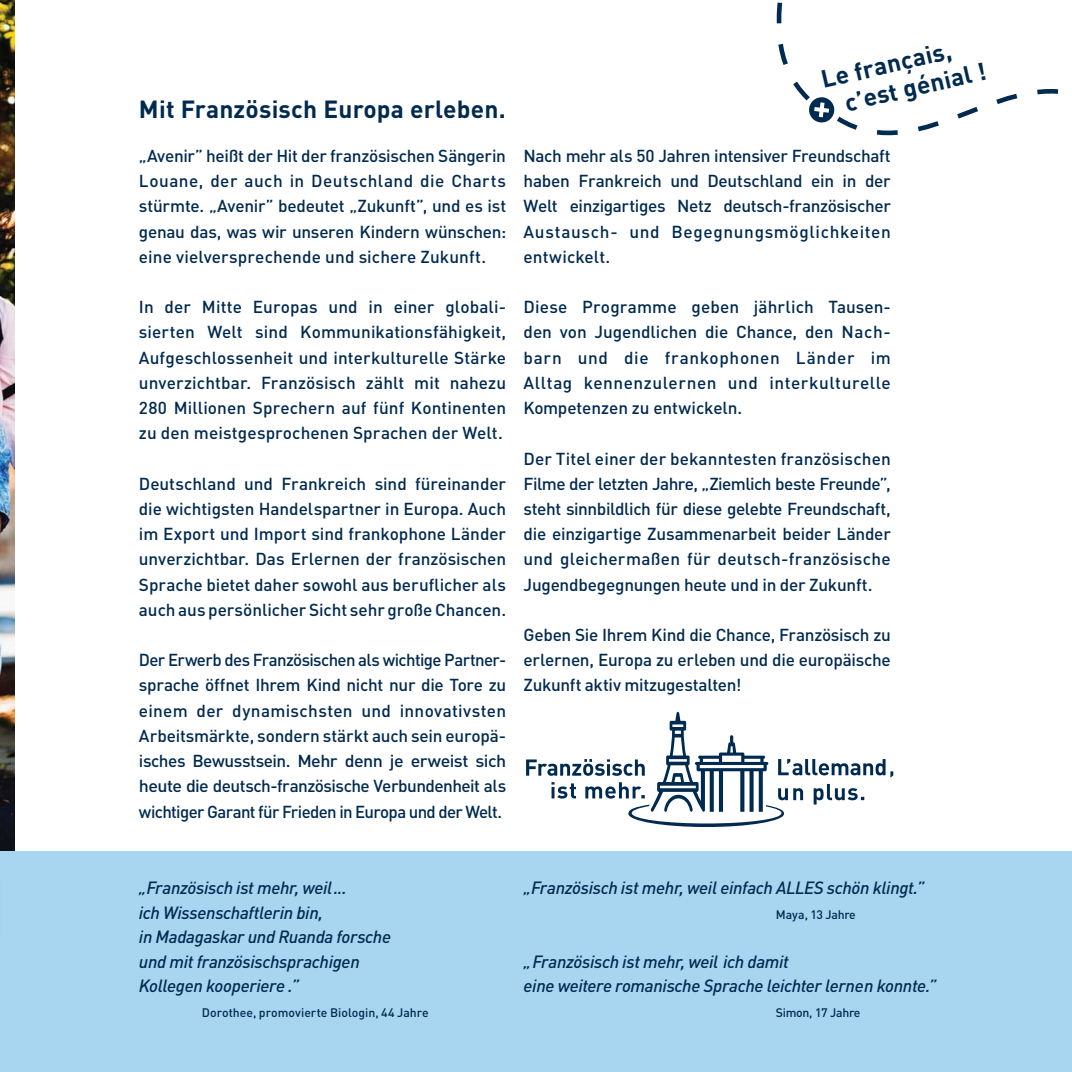
<style>
.page{position:relative;width:1072px;height:1072px;background:#fff}
.page>*{position:absolute;margin:0;border:0;box-sizing:border-box;transform-origin:0 0}
.t1{font:700 24.5px/28px "DINOT";letter-spacing:.01em;color:#002a50}
.t2{font:italic 500 17.5px/24.5px "DINOT";letter-spacing:-.02em;color:#002a50}
.t3{font:500 17.15px/25.2px "DINOT";letter-spacing:-.005em;color:#002a50;text-align:justify}
.t4{font:500 12.25px "DINOT";color:#002a50}
.t5{font:500 12.25px "DINOT";letter-spacing:-.02em;color:#002a50}
</style>
<div class="page">
<img style="left:0;top:0;width:15px;height:851px">
<div style="left:0;top:851px;width:1071px;height:220px;background:#a8d6f0"></div>
<svg style="left:526px;top:712px;width:367px;height:115px"></svg>
<svg style="left:776px;top:2px;width:283px;height:134px"></svg>
<div style="left:809px;top:97px;width:25px;height:26px;background:#002a50;border-radius:50%"></div>
<svg style="left:814px;top:102px;width:15px;height:15px"></svg>
<h1 class="t1" style="left:139px;top:98px;width:368px">Mit Französisch Europa erleben.</h1>
<p class="t3" style="left:139px;top:145px;width:369px">„Avenir” heißt der Hit der französischen Sängerin Louane, der auch in Deutschland die Charts stürmte. „Avenir” bedeutet „Zukunft”, und es ist genau das, was wir unseren Kindern wünschen: eine vielversprechende und sichere Zukunft.</p>
<p class="t3" style="left:139px;top:297px;width:369px">In der Mitte Europas und in einer globali&shy;sierten Welt sind Kommunikationsfähigkeit, Aufgeschlossenheit und interkulturelle Stärke unverzichtbar. Französisch zählt mit nahezu 280 Millionen Sprechern auf fünf Kontinenten zu den meistgesprochenen Sprachen der Welt.</p>
<p class="t3" style="left:139px;top:473px;width:369px">Deutschland und Frankreich sind füreinander die wichtigsten Handelspartner in Europa. Auch im Export und Import sind frankophone Länder unverzichtbar. Das Erlernen der französischen Sprache bietet daher sowohl aus beruflicher als auch aus persönlicher Sicht sehr große Chancen.</p>
<p class="t3" style="left:139px;top:649px;width:369px">Der Erwerb des Französischen als wichtige Partner&shy;sprache öffnet Ihrem Kind nicht nur die Tore zu einem der dynamischsten und innovativsten Arbeitsmärkte, sondern stärkt auch sein europä&shy;isches Bewusstsein. Mehr denn je erweist sich heute die deutsch-französische Verbundenheit als wichtiger Garant für Frieden in Europa und der Welt.</p>
<h1 class="t1" style="left:836px;top:65px;width:146px;text-indent:-18px;rotate:-13deg">Le français, c’est génial !</h1>
<p class="t3" style="left:523px;top:145px;width:369px">Nach mehr als 50 Jahren intensiver Freundschaft haben Frankreich und Deutschland ein in der Welt einzigartiges Netz deutsch-französischer Austausch- und Begegnungsmöglichkeiten entwickelt.</p>
<p class="t3" style="left:523px;top:297px;width:369px">Diese Programme geben jährlich Tausen&shy;den von Jugendlichen die Chance, den Nach&shy;barn und die frankophonen Länder im Alltag kennenzulernen und interkulturelle Kompetenzen zu entwickeln.</p>
<p class="t3" style="left:523px;top:448px;width:369px">Der Titel einer der bekanntesten französischen Filme der letzten Jahre, „Ziemlich beste Freunde”, steht sinnbildlich für diese gelebte Freundschaft, die einzigartige Zusammenarbeit beider Länder und gleichermaßen für deutsch-französische Jugendbegegnungen heute und in der Zukunft.</p>
<p class="t3" style="left:523px;top:624px;width:369px">Geben Sie Ihrem Kind die Chance, Französisch zu erlernen, Europa zu erleben und die europäische Zukunft aktiv mitzugestalten!</p>
<p class="t2" style="left:139px;top:878px;width:254px">„Französisch ist mehr, weil...<br>ich Wissenschaftlerin bin,<br>in Madagaskar und Ruanda forsche und mit französischsprachigen<br>Kollegen kooperiere .”</p>
<p class="t4" style="left:202px;top:1008px;width:228px">Dorothee, promovierte Biologin, 44 Jahre</p>
<p class="t2" style="left:523px;top:878px;width:402px">„Französisch ist mehr, weil einfach ALLES schön klingt.”</p>
<p class="t5" style="left:775px;top:910px;width:82px">Maya, 13 Jahre</p>
<p class="t2" style="left:523px;top:951px;width:414px">„Französisch ist mehr, weil ich damit<br>eine weitere romanische Sprache leichter lernen konnte.”</p>
<p class="t5" style="left:775px;top:1007px;width:86px">Simon, 17 Jahre</p>
</div>
